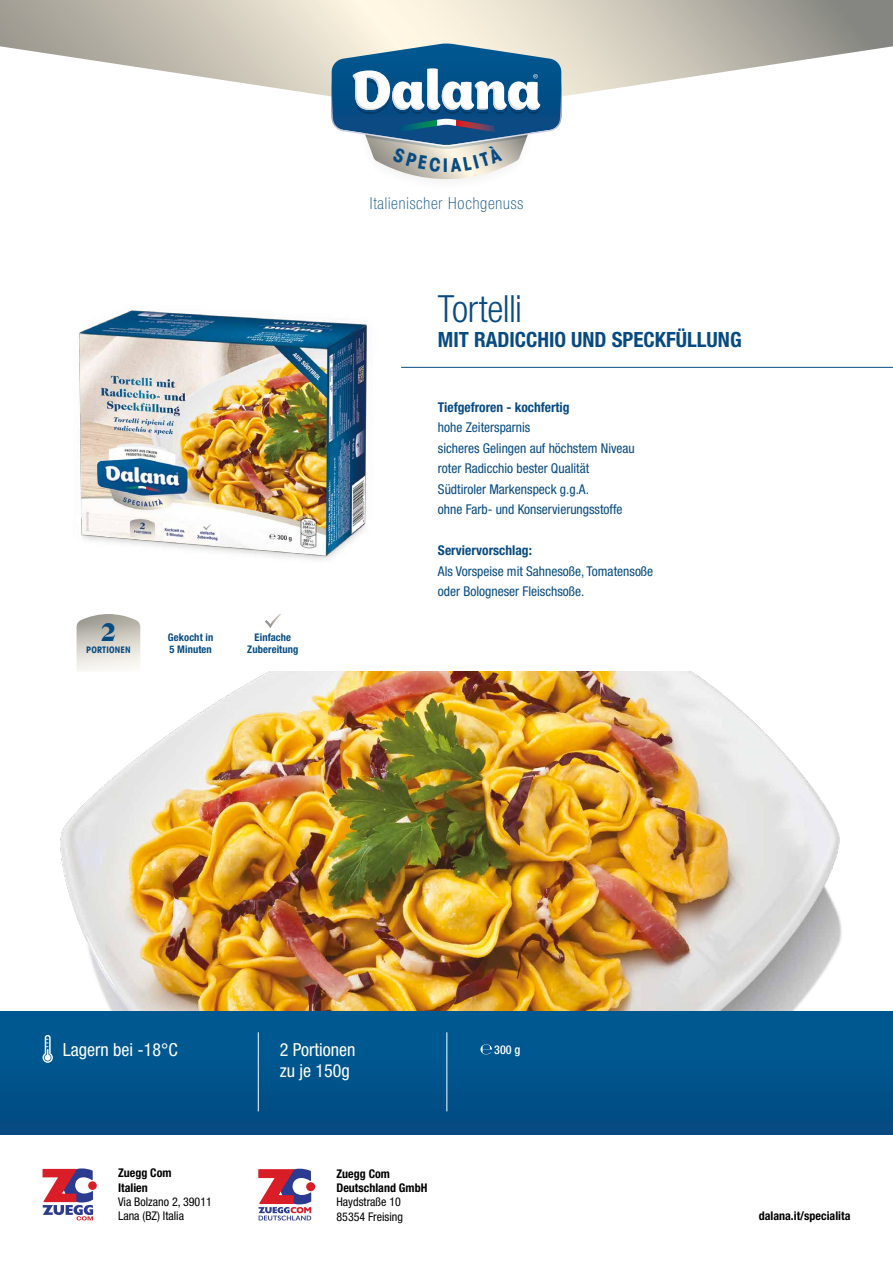
<style>
.page{position:relative;width:893px;height:1263px;background:#fff}
.page>*{position:absolute;margin:0;border:0;box-sizing:border-box;transform-origin:0 0}
.t1{font:300 condensed 37.5px "Helvetica Neue LT Std";letter-spacing:-.015em;color:#074b82}
.t2{font:900 26.25px "Caslon Two Twenty Four";color:#074b82}
.t3{font:700 condensed 21px "Helvetica Neue LT Std";color:#074b82}
.t4{font:700 condensed 18.9px "Avant Garde LT";color:#074b82}
.t5{font:condensed 18px/21.6px "Helvetica Neue LT Std";color:#fff}
.t6{font:100 condensed 16.5px "Helvetica Neue LT Std";letter-spacing:.05em;color:#074b82}
.t7{font:condensed 13.5px/20.4px "Helvetica Neue LT Std";color:#074b82}
.t8{font:700 condensed 13.5px "Helvetica Neue LT Std";color:#074b82}
.t9{font:500 condensed 12.15px "Helvetica Neue LT Std";color:#fff}
.t10{font:700 condensed 12px/14.4px "Helvetica Neue LT Std";color:#000}
.t11{font:condensed 12px/14.4px "Helvetica Neue LT Std";color:#000}
.t12{font:700 condensed 10.5px/12.6px "Helvetica Neue LT Std";letter-spacing:.01em;color:#074b82}
.t13{font:700 condensed 9px "Avant Garde LT";letter-spacing:.02em;color:#074b82}
</style>
<div class="page">
<img style="left:60px;top:672px;width:782px;height:339px">
<div style="left:0;top:1011px;width:893px;height:123px;background:#00558d"></div>
<img style="left:79px;top:310px;width:288px;height:250px">
<div style="left:306px;top:1182px;width:9px;height:9px;background:#da1e28;border-radius:50%"></div>
<svg style="left:258px;top:1169px;width:53px;height:51px"></svg>
<svg style="left:43px;top:1168px;width:50px;height:52px"></svg>
<div style="left:88px;top:1181px;width:9px;height:9px;background:#da1e28;border-radius:50%"></div>
<svg style="left:42px;top:1035px;width:11px;height:28px"></svg>
<svg style="left:480px;top:1044px;width:12px;height:10px"></svg>
<hr style="left:258px;top:1032px;width:1px;height:79px;background:#fff">
<hr style="left:446px;top:1032px;width:1px;height:79px;background:#fff">
<svg style="left:77px;top:614px;width:63px;height:13px"></svg>
<svg style="left:265px;top:614px;width:16px;height:14px"></svg>
<svg style="left:0;top:0;width:893px;height:112px"></svg>
<hr style="left:401px;top:367px;width:492px;height:1px;background:#074b82">
<svg style="left:332px;top:44px;width:229px;height:135px"></svg>
<h2 class="t2" style="left:100px;top:617px;width:18px">2</h2>
<p class="t13" style="left:86px;top:644px;width:46px">PORTIONEN</p>
<p class="t12" style="left:168px;top:631px;width:47px">Gekocht in<br>5 Minuten</p>
<p class="t12" style="left:247px;top:631px;width:53px;text-align:center">Einfache<br>Zubereitung</p>
<h3 class="t4" style="left:443px;top:153px;width:7px">I</h3>
<p class="t6" style="left:370px;top:194px;width:155px">Italienischer Hochgenuss</p>
<h1 class="t1" style="left:438px;top:287px;width:86px">Tortelli</h1>
<h3 class="t3" style="left:438px;top:327px;width:305px">MIT RADICCHIO UND SPECKFÜLLUNG</h3>
<p class="t8" style="left:438px;top:399px;width:133px">Tiefgefroren - kochfertig</p>
<p class="t7" style="left:438px;top:417px;width:198px">hohe Zeitersparnis<br>sicheres Gelingen auf höchstem Niveau roter Radicchio bester Qualität<br>Südtiroler Markenspeck g.g.A.<br>ohne Farb- und Konservierungsstoffe</p>
<p class="t8" style="left:438px;top:542px;width:95px">Serviervorschlag:</p>
<p class="t7" style="left:438px;top:560px;width:217px">Als Vorspeise mit Sahnesoße, Tomatensoße oder Bologneser Fleischsoße.</p>
<h3 class="t5" style="left:63px;top:1038px;width:116px">Lagern bei -18°C</h3>
<h3 class="t5" style="left:280px;top:1038px;width:77px">2 Portionen zu je 150g</h3>
<p class="t9" style="left:494px;top:1042px;width:28px">300 g</p>
<p class="t10" style="left:118px;top:1165px;width:55px">Zuegg Com<br>Italien</p>
<p class="t11" style="left:118px;top:1194px;width:95px">Via Bolzano 2, 39011<br>Lana (BZ) Italia</p>
<p class="t10" style="left:336px;top:1166px;width:92px">Zuegg Com<br>Deutschland GmbH</p>
<p class="t11" style="left:336px;top:1195px;width:68px">Haydstraße 10<br>85354 Freising</p>
<p class="t10" style="left:759px;top:1208px;width:93px">dalana.it/specialita</p>
</div>
